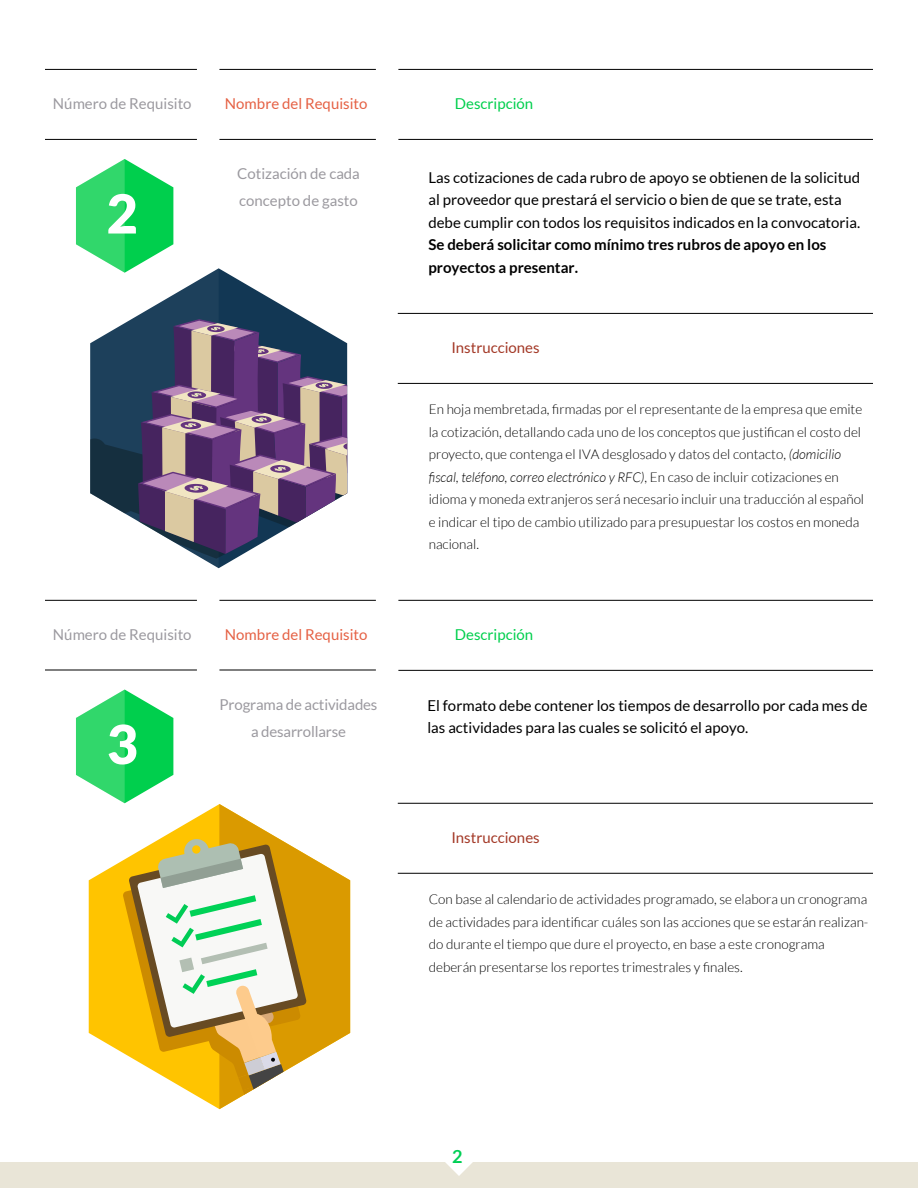
<style>
.page{position:relative;width:918px;height:1188px;background:#fff}
.page>*{position:absolute;margin:0;border:0;box-sizing:border-box;transform-origin:0 0}
.t1{font:900 53.85px "Lato";color:#fff}
.t2{font:700 18px "Lato";color:#00cf55}
.t3{font:15px/22.5px "Lato";color:#000}
.t4{font:15px/27px "Lato";color:#9b999f}
.t5{font:700 15px/22.5px "Lato";color:#000}
.t6{font:15px "Lato";color:#e56144}
.t7{font:15px "Lato";color:#a33826}
.t8{font:15px "Lato";color:#00cf4d}
.t9{font:300 13.5px/22.5px "Lato";color:#000}
.s1{font-style:italic}
</style>
<div class="page">
<hr style="left:45px;top:600px;width:152px;height:1px;background:#000">
<hr style="left:219px;top:600px;width:157px;height:1px;background:#000">
<hr style="left:398px;top:600px;width:475px;height:1px;background:#000">
<div style="left:0;top:1163px;width:918px;height:25px;background:#e9e5d7"></div>
<svg style="left:445px;top:1162px;width:28px;height:14px"></svg>
<hr style="left:45px;top:139px;width:152px;height:1px;background:#000">
<hr style="left:219px;top:139px;width:157px;height:1px;background:#000">
<hr style="left:398px;top:139px;width:475px;height:1px;background:#000">
<hr style="left:45px;top:69px;width:152px;height:1px;background:#000">
<hr style="left:219px;top:69px;width:157px;height:1px;background:#000">
<hr style="left:398px;top:69px;width:475px;height:1px;background:#000">
<hr style="left:398px;top:670px;width:475px;height:1px;background:#000">
<hr style="left:398px;top:873px;width:475px;height:1px;background:#000">
<hr style="left:398px;top:803px;width:475px;height:1px;background:#000">
<hr style="left:45px;top:670px;width:152px;height:1px;background:#000">
<hr style="left:219px;top:670px;width:157px;height:1px;background:#000">
<hr style="left:398px;top:383px;width:475px;height:1px;background:#000">
<hr style="left:398px;top:313px;width:475px;height:1px;background:#000">
<svg style="left:76px;top:690px;width:274px;height:419px"></svg>
<img style="left:235px;top:986px;width:25px;height:42px">
<svg style="left:76px;top:159px;width:271px;height:409px"></svg>
<p class="t4" style="left:53px;top:90px;width:140px">Número de Requisito</p>
<p class="t6" style="left:225px;top:96px;width:144px">Nombre del Requisito</p>
<p class="t8" style="left:455px;top:96px;width:80px">Descripción</p>
<h1 class="t1" style="left:107px;top:182px;width:33px">2</h1>
<p class="t4" style="left:237px;top:160px;width:124px">Cotización de cada concepto de gasto</p>
<p class="t4" style="left:53px;top:621px;width:140px">Número de Requisito</p>
<p class="t6" style="left:225px;top:626px;width:144px">Nombre del Requisito</p>
<h1 class="t1" style="left:107px;top:713px;width:33px">3</h1>
<p class="t4" style="left:220px;top:691px;width:159px;text-align:center">Programa de actividades a desarrollarse</p>
<p class="t3" style="left:428px;top:166px;width:433px">Las cotizaciones de cada rubro de apoyo se obtienen de la solicitud al proveedor que prestará el servicio o bien de que se trate, esta debe cumplir con todos los requisitos indicados en la convocatoria.</p>
<p class="t5" style="left:428px;top:233px;width:400px">Se deberá solicitar como mínimo tres rubros de apoyo en los proyectos a presentar.</p>
<p class="t7" style="left:451px;top:340px;width:90px">Instrucciones</p>
<p class="t9" style="left:429px;top:398px;width:437px">En hoja membretada, firmadas por el representante de la empresa que emite la cotización, detallando cada uno de los conceptos que justifican el costo del proyecto, que contenga el IVA desglosado y datos del contacto, <span class="s1">(domicilio fiscal, teléfono, correo electrónico y RFC)</span>, En caso de incluir cotizaciones en idioma y moneda extranjeros será necesario incluir una traducción al español e indicar el tipo de cambio utilizado para presupuestar los costos en moneda nacional.</p>
<p class="t8" style="left:455px;top:627px;width:80px">Descripción</p>
<p class="t3" style="left:427px;top:694px;width:442px">El formato debe contener los tiempos de desarrollo por cada mes de las actividades para las cuales se solicitó el apoyo.</p>
<p class="t7" style="left:451px;top:829px;width:90px">Instrucciones</p>
<p class="t9" style="left:429px;top:888px;width:441px">Con base al calendario de actividades programado, se elabora un cronograma de actividades para identificar cuáles son las acciones que se estarán realizan&shy;do durante el tiempo que dure el proyecto, en base a este cronograma deberán presentarse los reportes trimestrales y finales.</p>
<h2 class="t2" style="left:452px;top:1146px;width:12px">2</h2>
</div>
